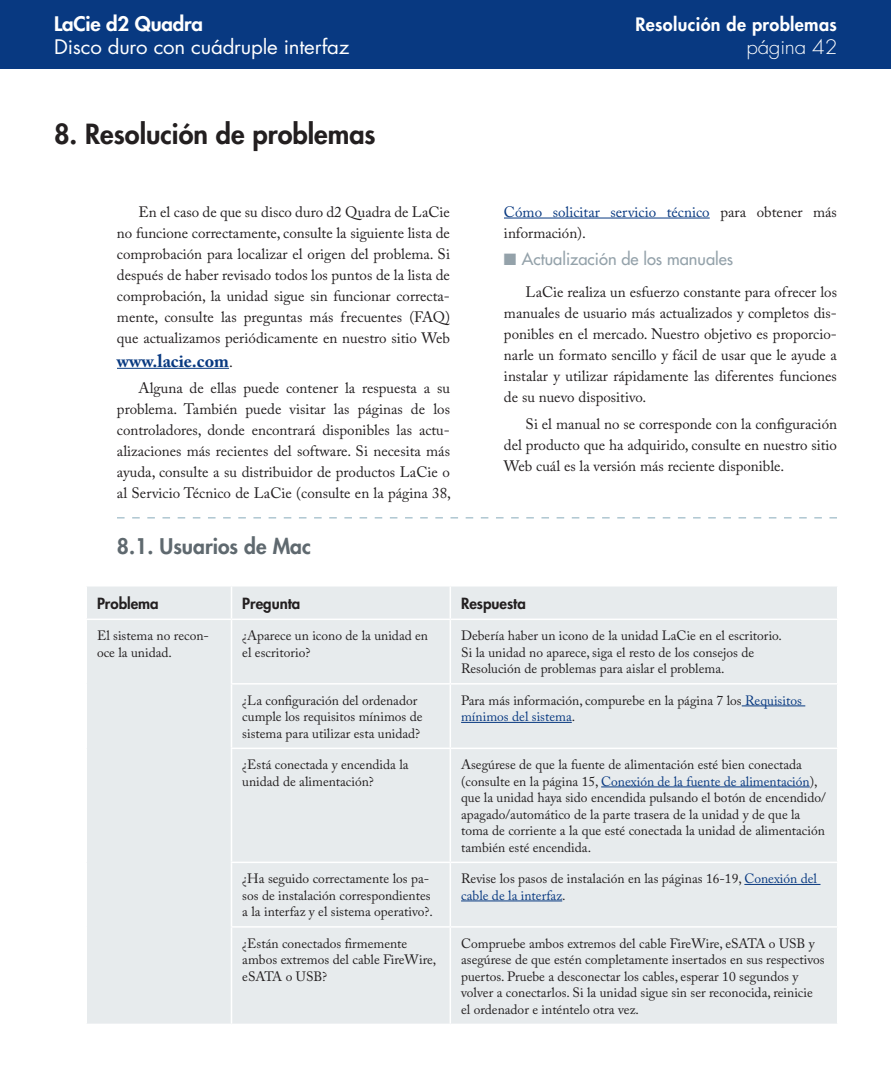
<style>
.page{position:relative;width:891px;height:1080px;background:#fff}
.page>*{position:absolute;margin:0;border:0;box-sizing:border-box;transform-origin:0 0}
.t1{font:800 27px "Futura";color:#231f20}
.t2{font:800 21px "Futura";color:#5f696f}
.t3{font:19.5px "Futura";letter-spacing:-.01em;color:#fff;scale:1.05 1}
.t4{font:800 19.5px "Futura";letter-spacing:-.01em;color:#fff;scale:1.05 1}
.t5{font:300 19.5px "Futura";letter-spacing:-.01em;color:#fff;scale:1.05 1}
.t6{font:800 18px "Futura";letter-spacing:.02em;color:#fff}
.t7{font:700 18px "Adobe Caslon Pro";color:#083981}
.t8{font:16.5px "Futura";color:#94a2aa}
.t9{font:15px/21px "Adobe Caslon Pro";color:#231f20;text-align:justify}
.t10{font:15px/21px "Adobe Caslon Pro";color:#083981}
.t11{font:800 15px "Futura";color:#231f20}
.t12{font:13.5px/16.5px "Adobe Caslon Pro";color:#231f20}
.s1{font-weight:400;font-size:15px;color:#231f20}
.s2{color:#231f20}
.s3{color:#083981}
</style>
<div class="page">
<div style="left:0;top:0;width:891px;height:69px;background:#083981"></div>
<hr style="left:117px;top:368px;width:112px;height:1px;background:#083981">
<hr style="left:504px;top:218px;width:206px;height:1px;background:#083981">
<svg style="left:117px;top:517px;width:720px;height:1px"></svg>
<div style="left:87px;top:586px;width:750px;height:438px;background:#e7ebed"></div>
<hr style="left:231px;top:586px;width:1px;height:33px;background:#fff">
<hr style="left:450px;top:586px;width:1px;height:33px;background:#fff">
<hr style="left:86px;top:619px;width:146px;height:1px;background:#fff">
<hr style="left:232px;top:619px;width:218px;height:1px;background:#fff">
<hr style="left:231px;top:620px;width:1px;height:63px;background:#fff">
<hr style="left:450px;top:619px;width:388px;height:1px;background:#fff">
<hr style="left:450px;top:620px;width:1px;height:63px;background:#fff">
<hr style="left:231px;top:683px;width:219px;height:2px;background:#fff">
<hr style="left:231px;top:685px;width:1px;height:63px;background:#fff">
<hr style="left:450px;top:683px;width:388px;height:2px;background:#fff">
<hr style="left:450px;top:685px;width:1px;height:63px;background:#fff">
<hr style="left:231px;top:748px;width:219px;height:1px;background:#fff">
<hr style="left:231px;top:749px;width:1px;height:113px;background:#fff">
<hr style="left:450px;top:748px;width:388px;height:1px;background:#fff">
<hr style="left:450px;top:749px;width:1px;height:113px;background:#fff">
<hr style="left:231px;top:862px;width:219px;height:1px;background:#fff">
<hr style="left:231px;top:863px;width:1px;height:63px;background:#fff">
<hr style="left:450px;top:862px;width:388px;height:1px;background:#fff">
<hr style="left:450px;top:863px;width:1px;height:63px;background:#fff">
<hr style="left:231px;top:926px;width:219px;height:2px;background:#fff">
<hr style="left:231px;top:928px;width:1px;height:96px;background:#fff">
<hr style="left:450px;top:926px;width:388px;height:2px;background:#fff">
<hr style="left:450px;top:928px;width:1px;height:96px;background:#fff">
<hr style="left:742px;top:706px;width:63px;height:1px;background:#083981">
<hr style="left:461px;top:722px;width:111px;height:1px;background:#083981">
<hr style="left:601px;top:787px;width:209px;height:1px;background:#083981">
<hr style="left:744px;top:884px;width:77px;height:1px;background:#083981">
<hr style="left:461px;top:901px;width:101px;height:1px;background:#083981">
<h3 class="t4" style="left:54px;top:10px;width:143px">LaCie d2 Quadra</h3>
<h3 class="t3" style="left:54px;top:33px;width:283px">Disco duro con cuádruple interfaz</h3>
<h3 class="t5" style="left:746px;top:34px;width:75px">página 42</h3>
<h3 class="t6" style="left:635px;top:12px;width:203px">Resolución de problemas</h3>
<h1 class="t1" style="left:54px;top:116px;width:323px">8. Resolución de problemas</h1>
<p class="t9" style="left:117px;top:201px;width:335px;text-indent:22px">En el caso de que su disco duro d2 Quadra de LaCie no funcione correctamente, consulte la siguiente lista de comprobación para localizar el origen del problema. Si después de haber revisado todos los puntos de la lista de comprobación, la unidad sigue sin funcionar correcta&shy;mente, consulte las preguntas más frecuentes (FAQ) que actualizamos periódicamente en nuestro sitio Web</p>
<h3 class="t7" style="left:117px;top:350px;width:117px">www.lacie.com<span class="s1">.</span></h3>
<p class="t9" style="left:117px;top:377px;width:336px;text-indent:22px">Alguna de ellas puede contener la respuesta a su problema. También puede visitar las páginas de los controladores, donde encontrará disponibles las actu&shy;alizaciones más recientes del software. Si necesita más ayuda, consulte a su distribuidor de productos LaCie o al Servicio Técnico de LaCie (consulte en la página 38,</p>
<h2 class="t2" style="left:117px;top:532px;width:195px">8.1. Usuarios de Mac</h2>
<p class="t10" style="left:504px;top:201px;width:335px">Cómo solicitar servicio técnico <span class="s2">para obtener más información).</span></p>
<p class="t8" style="left:504px;top:249px;width:231px">■ Actualización de los manuales</p>
<p class="t9" style="left:504px;top:282px;width:335px;text-indent:22px">LaCie realiza un esfuerzo constante para ofrecer los manuales de usuario más actualizados y completos dis&shy;ponibles en el mercado. Nuestro objetivo es proporcio&shy;narle un formato sencillo y fácil de usar que le ayude a instalar y utilizar rápidamente las diferentes funciones de su nuevo dispositivo.</p>
<p class="t9" style="left:504px;top:413px;width:335px;text-indent:22px">Si el manual no se corresponde con la configuración del producto que ha adquirido, consulte en nuestro sitio Web cuál es la versión más reciente disponible.</p>
<p class="t11" style="left:97px;top:593px;width:63px">Problema</p>
<p class="t11" style="left:242px;top:593px;width:60px">Pregunta</p>
<p class="t11" style="left:461px;top:593px;width:66px">Respuesta</p>
<p class="t12" style="left:97px;top:627px;width:113px">El sistema no recon&shy;oce la unidad.</p>
<p class="t12" style="left:242px;top:627px;width:187px">¿Aparece un icono de la unidad en el escritorio?</p>
<p class="t12" style="left:461px;top:627px;width:322px">Debería haber un icono de la unidad LaCie en el escritorio.<br>Si la unidad no aparece, siga el resto de los consejos de<br>Resolución de problemas para aislar el problema.</p>
<p class="t12" style="left:242px;top:692px;width:182px">¿La configuración del ordenador cumple los requisitos mínimos de sistema para utilizar esta unidad?</p>
<p class="t12" style="left:461px;top:692px;width:342px">Para más información, compurebe en la página 7 los <span class="s3">Requisitos mínimos del sistema</span>.</p>
<p class="t12" style="left:242px;top:756px;width:168px">¿Está conectada y encendida la unidad de alimentación?</p>
<p class="t12" style="left:461px;top:756px;width:366px">Asegúrese de que la fuente de alimentación esté bien conectada (consulte en la página 15, <span class="s3">Conexión de la fuente de alimentación</span>), que la unidad haya sido encendida pulsando el botón de encendido/ apagado/automático de la parte trasera de la unidad y de que la toma de corriente a la que esté conectada la unidad de alimentación también esté encendida.</p>
<p class="t12" style="left:242px;top:870px;width:192px">¿Ha seguido correctamente los pa&shy;sos de instalación correspondientes a la interfaz y el sistema operativo?.</p>
<p class="t12" style="left:461px;top:870px;width:357px">Revise los pasos de instalación en las páginas 16-19, <span class="s3">Conexión del cable de la interfaz</span>.</p>
<p class="t12" style="left:242px;top:935px;width:196px">¿Están conectados firmemente ambos extremos del cable FireWire, eSATA o USB?</p>
<p class="t12" style="left:461px;top:935px;width:365px">Compruebe ambos extremos del cable FireWire, eSATA o USB y asegúrese de que estén completamente insertados en sus respectivos puertos. Pruebe a desconectar los cables, esperar 10 segundos y volver a conectarlos. Si la unidad sigue sin ser reconocida, reinicie el ordenador e inténtelo otra vez.</p>
</div>
